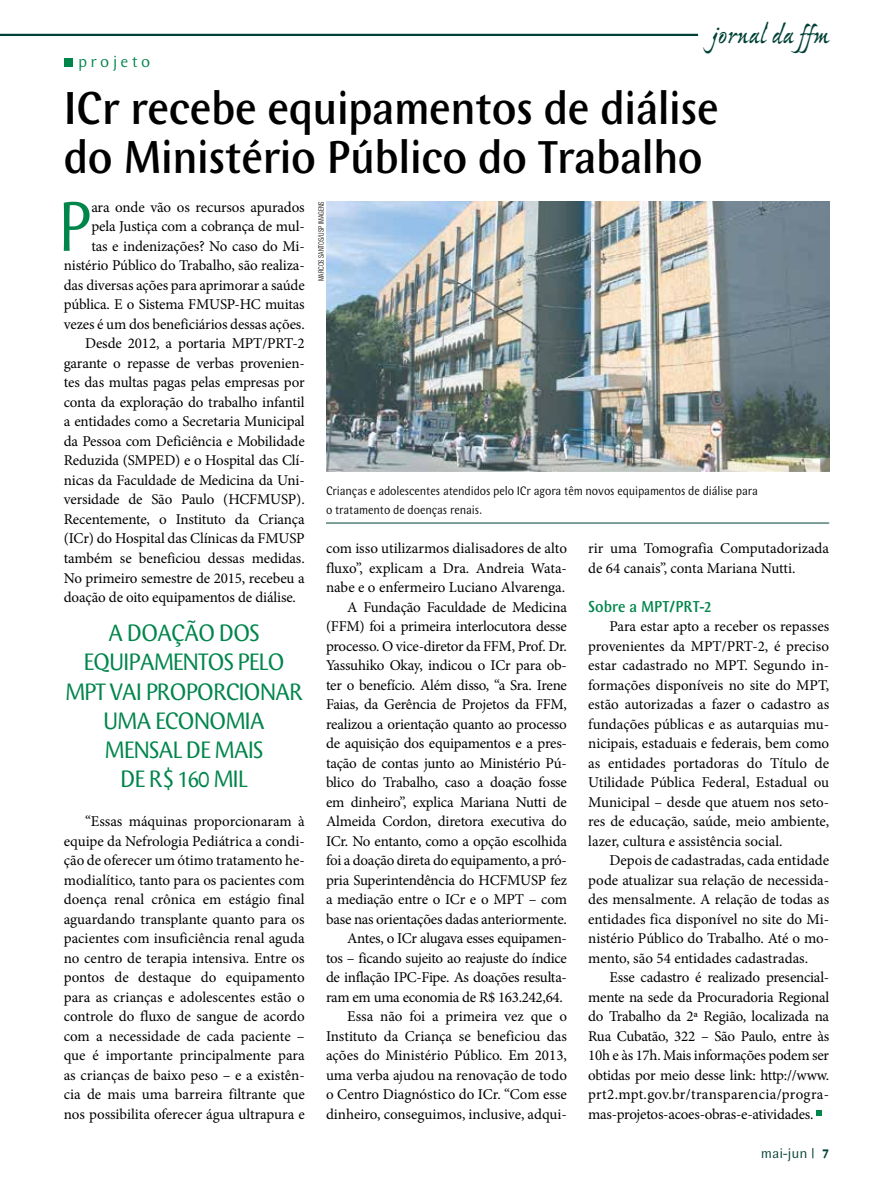
<style>
.page{position:relative;width:893px;height:1191px;background:#fff}
.page>*{position:absolute;margin:0;border:0;box-sizing:border-box;transform-origin:0 0}
.t1{font:73.5px "Wunderlich Normal";color:#00854b;scale:.9 1}
.t2{font:500 48px/48.8px "Wunderlich";letter-spacing:-.01em;color:#000;scale:.9 1}
.t3{font:28.5px "Ex Ponto MM 450";letter-spacing:-.005em;color:#004136}
.t4{font:24.75px/29.2px "Wunderlich Normal";letter-spacing:-.07em;color:#00854b;text-align:center}
.t5{font:500 16.5px "Wunderlich";color:#00854b;scale:.9 1}
.t6{font:16.5px "Wunderlich Normal";letter-spacing:.2em;color:#00854b}
.t7{font:15px/19.5px "Minion Pro";letter-spacing:-.01em;color:#000;text-align:justify}
.t8{font:14.25px "Wunderlich";color:#004136}
.t9{font:12.75px/19.5px "Wunderlich";letter-spacing:-.01em;color:#000;scale:.9 1}
.t10{font:300 condensed 7.5px "Helvetica Neue";color:#000;scale:.9 1}
.s1{font-weight:700}
</style>
<div class="page">
<div style="left:64px;top:58px;width:9px;height:9px;background:#00854b"></div>
<hr style="left:0;top:34px;width:698px;height:2px;background:#004136">
<hr style="left:326px;top:523px;width:503px;height:1px;background:#004136">
<svg style="left:817px;top:1110px;width:5px;height:6px"></svg>
<img style="left:326px;top:202px;width:503px;height:269px">
<p class="t6" style="left:78px;top:53px;width:74px">projeto</p>
<h3 class="t3" style="left:712px;top:21px;width:119px">jornal da ffm</h3>
<h2 class="t2" style="left:64px;top:84px;width:729px">ICr recebe equipamentos de diálise do Ministério Público do Trabalho</h2>
<h1 class="t1" style="left:57px;top:185px;width:40px">P</h1>
<p class="t7" style="left:91px;top:197px;width:215px">ara onde vão os recursos apurados</p>
<p class="t7" style="left:91px;top:217px;width:215px">pela Justiça com a cobrança de mul-</p>
<p class="t7" style="left:91px;top:236px;width:215px">tas e indenizações? No caso do Mi-</p>
<p class="t7" style="left:64px;top:256px;width:242px">nistério Público do Trabalho, são realiza-</p>
<p class="t7" style="left:64px;top:275px;width:242px">das diversas ações para aprimorar a saúde</p>
<p class="t7" style="left:64px;top:295px;width:242px">pública. E o Sistema FMUSP-HC muitas</p>
<p class="t7" style="left:64px;top:314px;width:242px">vezes é um dos beneficiários dessas ações.</p>
<p class="t7" style="left:85px;top:334px;width:221px">Desde 2012, a portaria MPT/PRT-2</p>
<p class="t7" style="left:64px;top:353px;width:242px">garante o repasse de verbas provenien-</p>
<p class="t7" style="left:64px;top:373px;width:242px">tes das multas pagas pelas empresas por</p>
<p class="t7" style="left:64px;top:392px;width:242px">conta da exploração do trabalho infantil</p>
<p class="t7" style="left:64px;top:412px;width:242px">a entidades como a Secretaria Municipal</p>
<p class="t7" style="left:64px;top:431px;width:242px">da Pessoa com Deficiência e Mobilidade</p>
<p class="t7" style="left:64px;top:451px;width:242px">Reduzida (SMPED) e o Hospital das Clí-</p>
<p class="t7" style="left:64px;top:470px;width:242px">nicas da Faculdade de Medicina da Uni-</p>
<p class="t7" style="left:64px;top:490px;width:242px">versidade de São Paulo (HCFMUSP).</p>
<p class="t7" style="left:64px;top:509px;width:242px">Recentemente, o Instituto da Criança</p>
<p class="t7" style="left:64px;top:529px;width:242px">(ICr) do Hospital das Clínicas da FMUSP</p>
<p class="t7" style="left:64px;top:548px;width:242px">também se beneficiou dessas medidas.</p>
<p class="t7" style="left:64px;top:568px;width:242px">No primeiro semestre de 2015, recebeu a</p>
<p class="t7" style="left:64px;top:587px;width:234px">doação de oito equipamentos de diálise.</p>
<h3 class="t4" style="left:65px;top:618px;width:240px">A DOAÇÃO DOS<br>EQUIPAMENTOS PELO<br>MPT VAI PROPORCIONAR<br>UMA ECONOMIA<br>MENSAL DE MAIS<br>DE R$ 160 MIL</h3>
<p class="t7" style="left:64px;top:812px;width:242px;text-indent:21px">“Essas máquinas proporcionaram à equipe da Nefrologia Pediátrica a condi&shy;ção de oferecer um ótimo tratamento he&shy;modialítico, tanto para os pacientes com doença renal crônica em estágio final aguardando transplante quanto para os pacientes com insuficiência renal aguda no centro de terapia intensiva. Entre os pontos de destaque do equipamento para as crianças e adolescentes estão o controle do fluxo de sangue de acordo com a necessidade de cada paciente – que é importante principalmente para as crianças de baixo peso – e a existên&shy;cia de mais uma barreira filtrante que nos possibilita oferecer água ultrapura e</p>
<p class="t10" style="left:317px;top:281px;width:90px;rotate:-90deg">MARCOS SANTOS/USP IMAGENS</p>
<p class="t9" style="left:326px;top:481px;width:481px">Crianças e adolescentes atendidos pelo ICr agora têm novos equipamentos de diálise para o tratamento de doenças renais.</p>
<p class="t7" style="left:326px;top:539px;width:242px;text-align:right">com isso utilizarmos dialisadores de alto fluxo”, explicam a Dra. Andreia Wata&shy;nabe e o enfermeiro Luciano Alvarenga.<br>A Fundação Faculdade de Medicina (FFM) foi a primeira interlocutora desse processo. O vice-diretor da FFM, Prof. Dr.<br>Yassuhiko Okay, indicou o ICr para ob&shy;ter o benefício. Além disso, “a Sra. Irene Faias, da Gerência de Projetos da FFM, realizou a orientação quanto ao processo de aquisição dos equipamentos e a pres&shy;tação de contas junto ao Ministério Pú&shy;blico do Trabalho, caso a doação fosse em dinheiro”, explica Mariana Nutti de Almeida Cordon, diretora executiva do ICr. No entanto, como a opção escolhida foi a doação direta do equipamento, a pró&shy;pria Superintendência do HCFMUSP fez a mediação entre o ICr e o MPT – com base nas orientações dadas anteriormente.<br>Antes, o ICr alugava esses equipamen-<br>tos – ficando sujeito ao reajuste do índice de inflação IPC-Fipe. As doações resulta&shy;ram em uma economia de R$ 163.242,64.<br>Essa não foi a primeira vez que o Instituto da Criança se beneficiou das ações do Ministério Público. Em 2013, uma verba ajudou na renovação de todo o Centro Diagnóstico do ICr. “Com esse dinheiro, conseguimos, inclusive, adqui-</p>
<p class="t7" style="left:588px;top:539px;width:242px">rir uma Tomografia Computadorizada de 64 canais”, conta Mariana Nutti.</p>
<p class="t5" style="left:588px;top:597px;width:139px">Sobre a MPT/PRT-2</p>
<p class="t7" style="left:588px;top:617px;width:242px;text-indent:21px">Para estar apto a receber os repasses provenientes da MPT/PRT-2, é preciso estar cadastrado no MPT. Segundo in&shy;formações disponíveis no site do MPT, estão autorizadas a fazer o cadastro as fundações públicas e as autarquias mu&shy;nicipais, estaduais e federais, bem como as entidades portadoras do Título de Utilidade Pública Federal, Estadual ou Municipal – desde que atuem nos seto&shy;res de educação, saúde, meio ambiente, lazer, cultura e assistência social.</p>
<p class="t7" style="left:588px;top:851px;width:242px;text-indent:21px">Depois de cadastradas, cada entidade pode atualizar sua relação de necessida&shy;des mensalmente. A relação de todas as entidades fica disponível no site do Mi&shy;nistério Público do Trabalho. Até o mo&shy;mento, são 54 entidades cadastradas.</p>
<p class="t7" style="left:588px;top:968px;width:242px;text-indent:21px">Esse cadastro é realizado presencial&shy;mente na sede da Procuradoria Regional do Trabalho da 2ª Região, localizada na Rua Cubatão, 322 – São Paulo, entre às 10h e às 17h. Mais informações podem ser obtidas por meio desse link: http://www. prt2.mpt.gov.br/transparencia/progra&shy;mas-projetos-acoes-obras-e-atividades.</p>
<p class="t8" style="left:761px;top:1145px;width:70px">mai-jun | <span class="s1">7</span></p>
</div>
